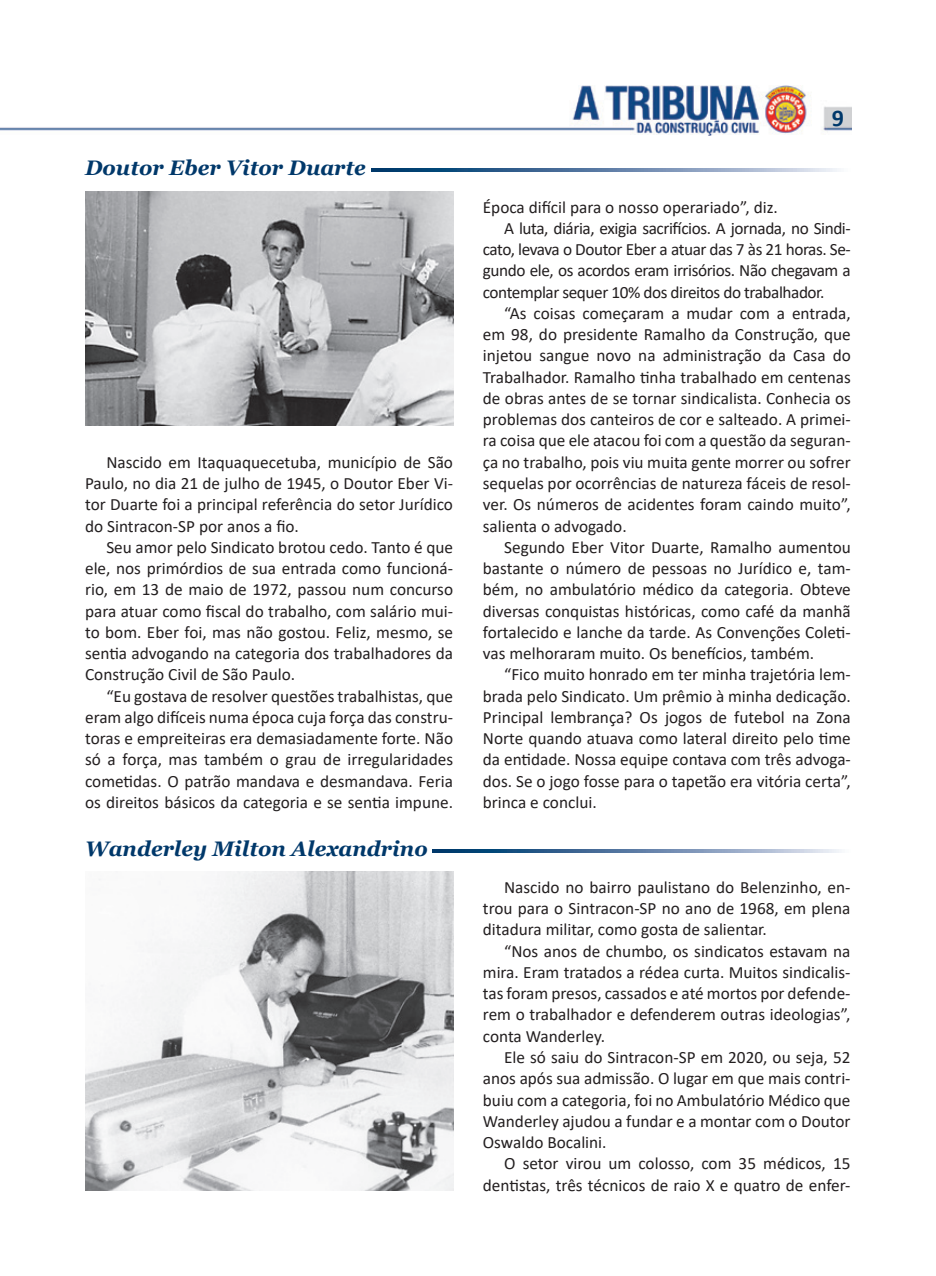
<style>
.page{position:relative;width:936px;height:1276px;background:#fff}
.page>*{position:absolute;margin:0;border:0;box-sizing:border-box;transform-origin:0 0}
.t1{font:700 24px "Calibri";color:#00386a}
.t2{font:italic 700 21px "Georgia";color:#00386a}
.t3{font:17.25px/21.3px "Calibri";color:#231f20;text-align:justify}
.t4{font:17.25px "Calibri";letter-spacing:-.025em;color:#231f20}
</style>
<div class="page">
<img style="left:0;top:85px;width:851px;height:50px">
<svg style="left:371px;top:169px;width:468px;height:3px"></svg>
<svg style="left:432px;top:849px;width:409px;height:3px"></svg>
<img style="left:85px;top:191px;width:368px;height:234px">
<img style="left:85px;top:872px;width:368px;height:319px">
<p class="t2" style="left:85px;top:154px;width:282px">Doutor Eber Vitor Duarte</p>
<p class="t3" style="left:85px;top:451px;width:369px;text-indent:21px">Nascido em Itaquaquecetuba, município de São Paulo, no dia 21 de julho de 1945, o Doutor Eber Vi&shy;tor Duarte foi a principal referência do setor Jurídico do Sintracon-SP por anos a fio.</p>
<p class="t3" style="left:85px;top:536px;width:369px;text-indent:21px">Seu amor pelo Sindicato brotou cedo. Tanto é que ele, nos primórdios de sua entrada como funcioná&shy;rio, em 13 de maio de 1972, passou num concurso para atuar como fiscal do trabalho, com salário mui&shy;to bom. Eber foi, mas não gostou. Feliz, mesmo, se sentia advogando na categoria dos trabalhadores da Construção Civil de São Paulo.</p>
<p class="t3" style="left:85px;top:685px;width:369px;text-indent:21px">“Eu gostava de resolver questões trabalhistas, que eram algo difíceis numa época cuja força das constru&shy;toras e empreiteiras era demasiadamente forte. Não só a força, mas também o grau de irregularidades cometidas. O patrão mandava e desmandava. Feria os direitos básicos da categoria e se sentia impune.</p>
<p class="t2" style="left:85px;top:835px;width:344px">Wanderley Milton Alexandrino</p>
<h1 class="t1" style="left:831px;top:101px;width:14px">9</h1>
<p class="t3" style="left:483px;top:196px;width:296px">Época difícil para o nosso operariado”, diz.</p>
<p class="t4" style="left:504px;top:216px;width:348px">A luta, diária, exigia sacrifícios. A jornada, no Sindi-</p>
<p class="t4" style="left:483px;top:237px;width:369px">cato, levava o Doutor Eber a atuar das 7 às 21 horas. Se-</p>
<p class="t4" style="left:483px;top:259px;width:369px">gundo ele, os acordos eram irrisórios. Não chegavam a</p>
<p class="t4" style="left:483px;top:280px;width:343px">contemplar sequer 10% dos direitos do trabalhador.</p>
<p class="t3" style="left:504px;top:302px;width:348px">“As coisas começaram a mudar com a entrada,</p>
<p class="t3" style="left:483px;top:323px;width:369px">em 98, do presidente Ramalho da Construção, que</p>
<p class="t3" style="left:483px;top:345px;width:369px">injetou sangue novo na administração da Casa do</p>
<p class="t3" style="left:483px;top:366px;width:369px">Trabalhador. Ramalho tinha trabalhado em centenas</p>
<p class="t3" style="left:483px;top:387px;width:369px">de obras antes de se tornar sindicalista. Conhecia os</p>
<p class="t3" style="left:483px;top:408px;width:369px">problemas dos canteiros de cor e salteado. A primei-</p>
<p class="t3" style="left:483px;top:430px;width:369px">ra coisa que ele atacou foi com a questão da seguran-</p>
<p class="t3" style="left:483px;top:451px;width:369px">ça no trabalho, pois viu muita gente morrer ou sofrer</p>
<p class="t3" style="left:483px;top:472px;width:369px">sequelas por ocorrências de natureza fáceis de resol-</p>
<p class="t3" style="left:483px;top:493px;width:369px">ver. Os números de acidentes foram caindo muito”,</p>
<p class="t3" style="left:483px;top:515px;width:145px">salienta o advogado.</p>
<p class="t3" style="left:504px;top:536px;width:348px">Segundo Eber Vitor Duarte, Ramalho aumentou</p>
<p class="t3" style="left:483px;top:557px;width:369px">bastante o número de pessoas no Jurídico e, tam-</p>
<p class="t3" style="left:483px;top:578px;width:369px">bém, no ambulatório médico da categoria. Obteve</p>
<p class="t3" style="left:483px;top:600px;width:369px">diversas conquistas históricas, como café da manhã</p>
<p class="t3" style="left:483px;top:621px;width:369px">fortalecido e lanche da tarde. As Convenções Coleti-</p>
<p class="t3" style="left:483px;top:642px;width:333px">vas melhoraram muito. Os benefícios, também.</p>
<p class="t3" style="left:504px;top:663px;width:348px">“Fico muito honrado em ter minha trajetória lem-</p>
<p class="t3" style="left:483px;top:685px;width:369px">brada pelo Sindicato. Um prêmio à minha dedicação.</p>
<p class="t3" style="left:483px;top:706px;width:369px">Principal lembrança? Os jogos de futebol na Zona</p>
<p class="t3" style="left:483px;top:727px;width:369px">Norte quando atuava como lateral direito pelo time</p>
<p class="t3" style="left:483px;top:748px;width:369px">da entidade. Nossa equipe contava com três advoga-</p>
<p class="t3" style="left:483px;top:770px;width:369px">dos. Se o jogo fosse para o tapetão era vitória certa”,</p>
<p class="t3" style="left:483px;top:791px;width:115px">brinca e conclui.</p>
<p class="t3" style="left:483px;top:876px;width:369px;text-indent:21px">Nascido no bairro paulistano do Belenzinho, en&shy;trou para o Sintracon-SP no ano de 1968, em plena ditadura militar, como gosta de salientar.</p>
<p class="t3" style="left:483px;top:940px;width:369px;text-indent:21px">“Nos anos de chumbo, os sindicatos estavam na mira. Eram tratados a rédea curta. Muitos sindicalis&shy;tas foram presos, cassados e até mortos por defende&shy;rem o trabalhador e defenderem outras ideologias”, conta Wanderley.</p>
<p class="t3" style="left:483px;top:1046px;width:369px;text-indent:21px">Ele só saiu do Sintracon-SP em 2020, ou seja, 52 anos após sua admissão. O lugar em que mais contri&shy;buiu com a categoria, foi no Ambulatório Médico que Wanderley ajudou a fundar e a montar com o Doutor Oswaldo Bocalini.</p>
<p class="t3" style="left:483px;top:1152px;width:369px;text-align:right">O setor virou um colosso, com 35 médicos, 15 dentistas, três técnicos de raio X e quatro de enfer-</p>
</div>
